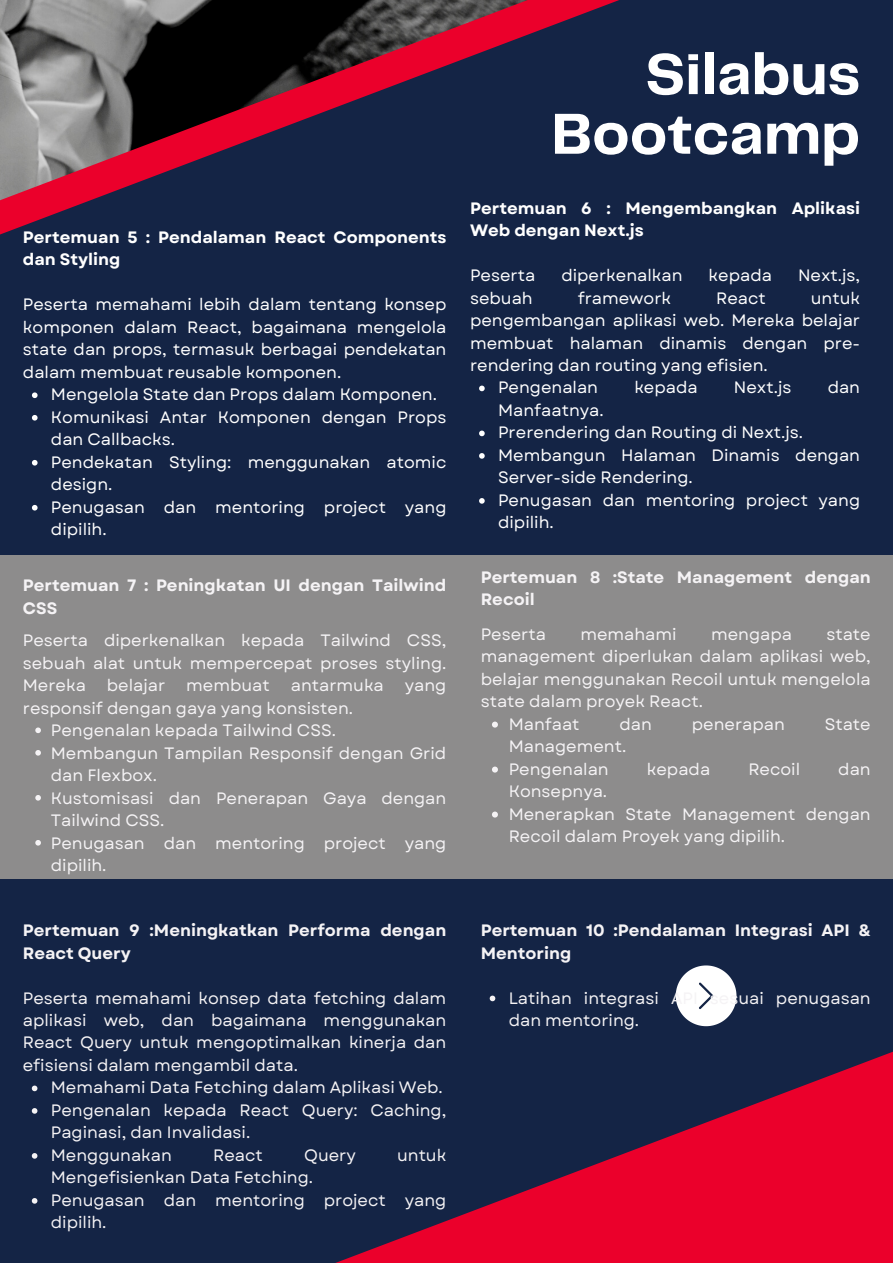
<style>
.page{position:relative;width:893px;height:1264px;background:#fff}
.page>*{position:absolute;margin:0;border:0;box-sizing:border-box;transform-origin:0 0}
.t1{font:700 60px/59.6px "Telegraf";color:#fff;text-align:right}
.t2{font:16.5px/22.5px "Garet";color:#f5f3f5}
.t3{font:16.5px/22.5px "Garet";color:#fff}
.t4{font:700 16.5px/22.5px "Garet";color:#f5f3f5}
.t5{font:700 16.5px/22.5px "Garet";color:#fff}
</style>
<div class="page">
<div style="left:0;top:0;width:892px;height:1262px;background:#142445"></div>
<svg style="left:233px;top:878px;width:659px;height:384px"></svg>
<svg style="left:704px;top:1041px;width:188px;height:221px"></svg>
<img style="left:0;top:0;width:619px;height:235px">
<svg style="left:675px;top:965px;width:61px;height:61px"></svg>
<div style="left:0;top:555px;width:892px;height:323px;background:#8d8c8c"></div>
<svg style="left:32px;top:392px;width:6px;height:6px"></svg>
<svg style="left:32px;top:415px;width:6px;height:5px"></svg>
<svg style="left:32px;top:460px;width:6px;height:5px"></svg>
<svg style="left:32px;top:505px;width:6px;height:5px"></svg>
<svg style="left:479px;top:385px;width:5px;height:6px"></svg>
<svg style="left:479px;top:430px;width:5px;height:6px"></svg>
<svg style="left:479px;top:453px;width:5px;height:5px"></svg>
<svg style="left:479px;top:498px;width:5px;height:5px"></svg>
<svg style="left:35px;top:727px;width:6px;height:6px"></svg>
<svg style="left:35px;top:750px;width:6px;height:5px"></svg>
<svg style="left:35px;top:795px;width:6px;height:5px"></svg>
<svg style="left:35px;top:840px;width:6px;height:5px"></svg>
<svg style="left:492px;top:721px;width:6px;height:6px"></svg>
<svg style="left:492px;top:766px;width:6px;height:6px"></svg>
<svg style="left:492px;top:811px;width:6px;height:6px"></svg>
<svg style="left:32px;top:1085px;width:5px;height:6px"></svg>
<svg style="left:32px;top:1108px;width:5px;height:5px"></svg>
<svg style="left:32px;top:1153px;width:5px;height:5px"></svg>
<svg style="left:32px;top:1198px;width:5px;height:5px"></svg>
<svg style="left:489px;top:995px;width:6px;height:6px"></svg>
<p class="t5" style="left:23px;top:226px;width:425px">Pertemuan 5 : Pendalaman React Components dan Styling</p>
<p class="t3" style="left:23px;top:293px;width:425px;text-align:justify">Peserta memahami lebih dalam tentang konsep komponen dalam React, bagaimana mengelola state dan props, termasuk berbagai pendekatan dalam membuat reusable komponen.</p>
<p class="t3" style="left:51px;top:383px;width:387px">Mengelola State dan Props dalam Komponen.</p>
<p class="t3" style="left:51px;top:406px;width:397px">Komunikasi Antar Komponen dengan Props dan Callbacks.</p>
<p class="t3" style="left:51px;top:451px;width:397px">Pendekatan Styling: menggunakan atomic design.</p>
<p class="t3" style="left:51px;top:496px;width:397px">Penugasan dan mentoring project yang dipilih.</p>
<p class="t4" style="left:23px;top:574px;width:425px">Pertemuan 7 : Peningkatan UI dengan Tailwind<br>CSS</p>
<p class="t2" style="left:23px;top:629px;width:425px;text-align:justify">Peserta diperkenalkan kepada Tailwind CSS, sebuah alat untuk mempercepat proses styling.<br>Mereka</p>
<p class="t2" style="left:107px;top:674px;width:60px">belajar</p>
<p class="t2" style="left:186px;top:674px;width:85px">membuat</p>
<p class="t2" style="left:291px;top:674px;width:94px">antarmuka</p>
<p class="t2" style="left:405px;top:674px;width:43px">yang</p>
<p class="t2" style="left:23px;top:696px;width:332px">responsif dengan gaya yang konsisten.</p>
<p class="t2" style="left:51px;top:719px;width:286px">Pengenalan kepada Tailwind CSS.</p>
<p class="t2" style="left:51px;top:741px;width:397px">Membangun Tampilan Responsif dengan Grid dan Flexbox.</p>
<p class="t2" style="left:51px;top:786px;width:397px">Kustomisasi dan Penerapan Gaya dengan<br>Tailwind CSS.</p>
<p class="t2" style="left:51px;top:831px;width:397px">Penugasan dan mentoring project yang dipilih.</p>
<p class="t1" style="left:551px;top:48px;width:310px">Silabus<br>Bootcamp</p>
<p class="t5" style="left:470px;top:196px;width:391px">Pertemuan 6 : Mengembangkan Aplikasi<br>Web dengan Next.js</p>
<p class="t3" style="left:470px;top:264px;width:67px">Peserta</p>
<p class="t3" style="left:561px;top:264px;width:123px">diperkenalkan</p>
<p class="t3" style="left:708px;top:264px;width:65px">kepada</p>
<p class="t3" style="left:798px;top:264px;width:64px">Next.js,</p>
<p class="t3" style="left:470px;top:286px;width:64px">sebuah</p>
<p class="t3" style="left:577px;top:286px;width:95px">framework</p>
<p class="t3" style="left:716px;top:286px;width:51px">React</p>
<p class="t3" style="left:470px;top:286px;width:391px;text-align:justify;text-indent:341px">untuk pengembangan aplikasi web. Mereka belajar membuat halaman dinamis dengan pre&shy;rendering dan routing yang efisien.</p>
<p class="t3" style="left:498px;top:376px;width:101px">Pengenalan</p>
<p class="t3" style="left:634px;top:376px;width:65px">kepada</p>
<p class="t3" style="left:733px;top:376px;width:59px">Next.js</p>
<p class="t3" style="left:827px;top:376px;width:34px">dan</p>
<p class="t3" style="left:498px;top:399px;width:107px">Manfaatnya.</p>
<p class="t3" style="left:498px;top:421px;width:306px">Prerendering dan Routing di Next.js.</p>
<p class="t3" style="left:498px;top:444px;width:363px">Membangun Halaman Dinamis dengan<br>Server-side Rendering.</p>
<p class="t3" style="left:498px;top:489px;width:363px">Penugasan dan mentoring project yang dipilih.</p>
<p class="t4" style="left:480px;top:566px;width:391px">Pertemuan 8 :State Management dengan<br>Recoil</p>
<p class="t2" style="left:480px;top:623px;width:67px">Peserta</p>
<p class="t2" style="left:580px;top:623px;width:98px">memahami</p>
<p class="t2" style="left:711px;top:623px;width:82px">mengapa</p>
<p class="t2" style="left:480px;top:623px;width:391px;text-align:justify;text-indent:346px">state management diperlukan dalam aplikasi web, belajar menggunakan Recoil untuk mengelola state dalam proyek React.</p>
<p class="t2" style="left:508px;top:713px;width:72px">Manfaat</p>
<p class="t2" style="left:619px;top:713px;width:34px">dan</p>
<p class="t2" style="left:691px;top:713px;width:95px">penerapan</p>
<p class="t2" style="left:824px;top:713px;width:47px">State</p>
<p class="t2" style="left:508px;top:735px;width:119px">Management.</p>
<p class="t2" style="left:508px;top:758px;width:101px">Pengenalan</p>
<p class="t2" style="left:646px;top:758px;width:65px">kepada</p>
<p class="t2" style="left:748px;top:758px;width:53px">Recoil</p>
<p class="t2" style="left:838px;top:758px;width:34px">dan</p>
<p class="t2" style="left:508px;top:780px;width:100px">Konsepnya.</p>
<p class="t2" style="left:508px;top:802px;width:363px">Menerapkan State Management dengan<br>Recoil dalam Proyek yang dipilih.</p>
<p class="t4" style="left:23px;top:919px;width:425px">Pertemuan 9 :Meningkatkan Performa dengan<br>React Query</p>
<p class="t2" style="left:23px;top:986px;width:425px;text-align:justify">Peserta memahami konsep data fetching dalam aplikasi web, dan bagaimana menggunakan React Query untuk mengoptimalkan kinerja dan efisiensi dalam mengambil data.</p>
<p class="t2" style="left:508px;top:986px;width:363px">Latihan integrasi API sesuai penugasan dan mentoring.</p>
<p class="t4" style="left:480px;top:919px;width:391px">Pertemuan 10 :Pendalaman Integrasi API &amp;<br>Mentoring</p>
<p class="t2" style="left:51px;top:1076px;width:393px">Memahami Data Fetching dalam Aplikasi Web.</p>
<p class="t2" style="left:51px;top:1098px;width:397px">Pengenalan kepada React Query: Caching,<br>Paginasi, dan Invalidasi.</p>
<p class="t2" style="left:51px;top:1143px;width:123px">Menggunakan</p>
<p class="t2" style="left:213px;top:1143px;width:51px">React</p>
<p class="t2" style="left:304px;top:1143px;width:53px">Query</p>
<p class="t2" style="left:397px;top:1143px;width:51px">untuk</p>
<p class="t2" style="left:51px;top:1166px;width:264px">Mengefisienkan Data Fetching.</p>
<p class="t2" style="left:51px;top:1188px;width:397px">Penugasan dan mentoring project yang dipilih.</p>
</div>
